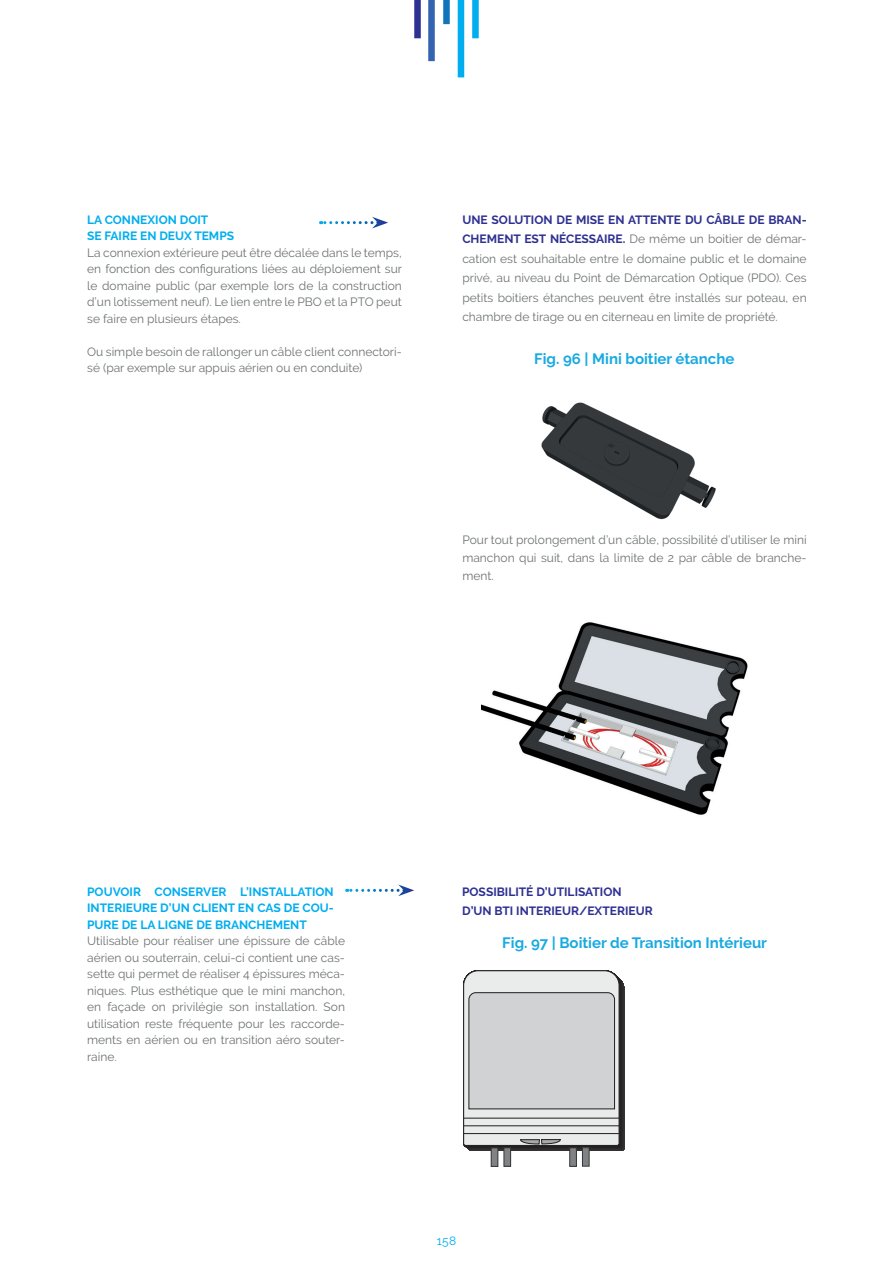
<style>
.page{position:relative;width:893px;height:1263px;background:#fff}
.page>*{position:absolute;margin:0;border:0;box-sizing:border-box;transform-origin:0 0}
.t1{font:700 15px "Raleway";color:#1aaae1}
.t2{font:12px/16.5px "Raleway";color:#6e7273;text-align:justify}
.t3{font:700 12px/16.5px "Raleway";color:#00aeef}
.t4{font:700 12px/19.5px "Raleway";color:#2e3092}
.t5{font:12px "Raleway";color:#00aeef}
.s1{font-weight:700;color:#2e3092}
</style>
<div class="page">
<div style="left:472px;top:0;width:7px;height:38px;background:#00aeef"></div>
<div style="left:458px;top:0;width:6px;height:77px;background:#00aeef"></div>
<div style="left:443px;top:0;width:7px;height:24px;background:#1074bc"></div>
<div style="left:414px;top:0;width:7px;height:38px;background:#2e3092"></div>
<div style="left:428px;top:0;width:7px;height:61px;background:#3463af"></div>
<svg style="left:320px;top:217px;width:68px;height:11px"></svg>
<img style="left:541px;top:402px;width:175px;height:118px">
<img style="left:481px;top:622px;width:267px;height:193px">
<svg style="left:346px;top:884px;width:68px;height:12px"></svg>
<svg style="left:463px;top:971px;width:161px;height:179px;background:#c8c9c9"></svg>
<div style="left:491px;top:1148px;width:7px;height:18px;background:#808285"></div>
<div style="left:491px;top:1148px;width:7px;height:18px;border:1px solid #363536"></div>
<div style="left:504px;top:1148px;width:7px;height:18px;background:#808285"></div>
<div style="left:504px;top:1148px;width:7px;height:18px;border:1px solid #363536"></div>
<div style="left:570px;top:1148px;width:6px;height:18px;background:#808285"></div>
<div style="left:582px;top:1148px;width:7px;height:18px;background:#808285"></div>
<div style="left:582px;top:1147px;width:7px;height:19px;border:1px solid #363536"></div>
<p class="t3" style="left:87px;top:211px;width:149px">LA CONNEXION DOIT<br>SE FAIRE EN DEUX TEMPS</p>
<p class="t2" style="left:87px;top:244px;width:316px">La connexion extérieure peut être décalée dans le temps, en fonction des configurations liées au déploiement sur le domaine public (par exemple lors de la construction d’un lotissement neuf). Le lien entre le PBO et la PTO peut se faire en plusieurs étapes.</p>
<p class="t2" style="left:87px;top:343px;width:316px">Ou simple besoin de rallonger un câble client connectori&shy;sé (par exemple sur appuis aérien ou en conduite)</p>
<p class="t2" style="left:462px;top:210px;width:346px;line-height:19.5px"><span class="s1">UNE SOLUTION DE MISE EN ATTENTE DU CÂBLE DE BRAN-CHEMENT EST NÉCESSAIRE.</span> De même un boitier de démar&shy;cation est souhaitable entre le domaine public et le domaine privé, au niveau du Point de Démarcation Optique (PDO). Ces petits boitiers étanches peuvent être installés sur poteau, en chambre de tirage ou en citerneau en limite de propriété.</p>
<p class="t1" style="left:534px;top:350px;width:202px">Fig. 96 | Mini boitier étanche</p>
<p class="t2" style="left:462px;top:531px;width:346px;line-height:18px">Pour tout prolongement d’un câble, possibilité d’utiliser le mini manchon qui suit, dans la limite de 2 par câble de branche&shy;ment.</p>
<p class="t3" style="left:87px;top:883px;width:248px;text-align:justify">POUVOIR CONSERVER L’INSTALLATION INTERIEURE D’UN CLIENT EN CAS DE COU-PURE DE LA LIGNE DE BRANCHEMENT</p>
<p class="t4" style="left:462px;top:882px;width:192px">POSSIBILITÉ D’UTILISATION<br>D’UN BTI INTERIEUR/EXTERIEUR</p>
<p class="t2" style="left:87px;top:933px;width:259px">Utilisable pour réaliser une épissure de câble aérien ou souterrain, celui-ci contient une cas&shy;sette qui permet de réaliser 4 épissures méca&shy;niques. Plus esthétique que le mini manchon, en façade on privilégie son installation. Son utilisation reste fréquente pour les raccorde&shy;ments en aérien ou en transition aéro souter&shy;raine.</p>
<p class="t1" style="left:502px;top:934px;width:266px">Fig. 97 | Boitier de Transition Intérieur</p>
<p class="t5" style="left:437px;top:1234px;width:21px">158</p>
</div>
